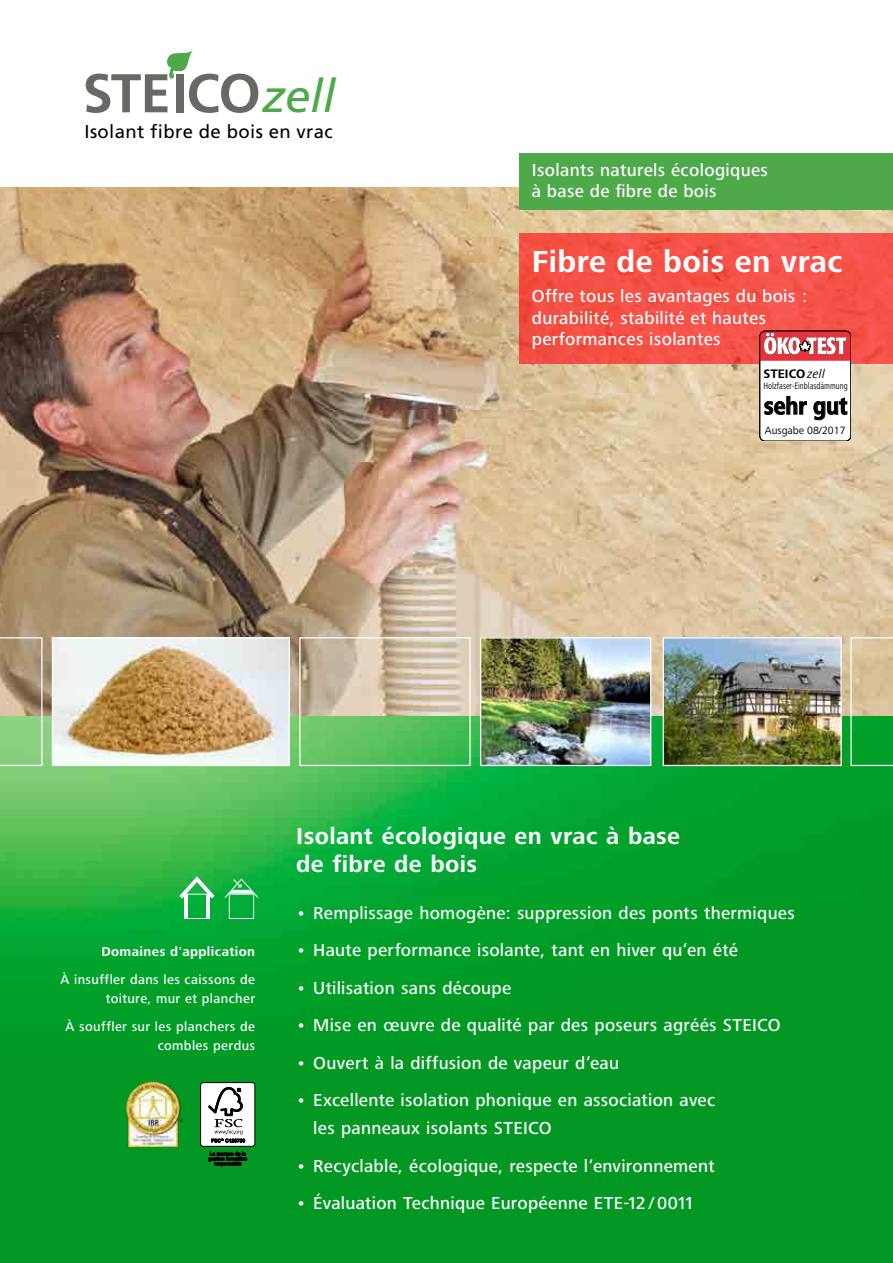
<style>
.page{position:relative;width:893px;height:1263px;background:#fff}
.page>*{position:absolute;margin:0;border:0;box-sizing:border-box;transform-origin:0 0}
.t1{font:italic 46.2px "Frutiger";color:#4da94a}
.t2{font:700 31.5px "Frutiger Next LTW1 G";letter-spacing:.015em;color:#fff}
.t3{font:700 24.6px "Frutiger Next LTW1 G";color:#000;scale:.89 1}
.t4{font:700 24px/28.2px "Frutiger Next LTW1 G";letter-spacing:.015em;color:#fff}
.t5{font:18.6px "Frutiger";letter-spacing:.02em;color:#000}
.t6{font:500 18px/21.6px "Frutiger Next LTW1 G";letter-spacing:.015em;color:#fff}
.t7{font:500 13.5px/18.8px "Frutiger Next LTW1 G";letter-spacing:.03em;color:#fff;text-align:right}
.t8{font:700 13.5px "Frutiger Next LTW1 G";letter-spacing:.03em;color:#fff}
.t9{font:700 12.75px "Frutiger Next Pro";letter-spacing:.01em;color:#000}
.t10{font:10.95px "Frutiger Next LTW1 G";color:#000}
.t11{font:condensed 9.6px "Frutiger Next Pro";color:#000;scale:.9 1}
.s1{font-weight:400;font-style:italic}
</style>
<div class="page">
<img style="left:0;top:188px;width:893px;height:528px">
<img style="left:0;top:716px;width:893px;height:547px">
<svg style="left:850px;top:637px;width:43px;height:129px"></svg>
<svg style="left:0;top:637px;width:43px;height:129px"></svg>
<div style="left:299px;top:637px;width:172px;height:129px;border:1px solid #fff"></div>
<img style="left:482px;top:639px;width:167px;height:125px">
<div style="left:480px;top:637px;width:171px;height:129px;border:1px solid #fff"></div>
<img style="left:665px;top:639px;width:175px;height:125px">
<div style="left:663px;top:637px;width:179px;height:129px;border:1px solid #fff"></div>
<img style="left:54px;top:639px;width:234px;height:125px">
<div style="left:52px;top:637px;width:238px;height:129px;border:1px solid #fff"></div>
<div style="left:519px;top:153px;width:374px;height:57px;background:#4da94a"></div>
<div style="left:201px;top:1082px;width:54px;height:64px;background:#fff;border-radius:3px"></div>
<div style="left:200px;top:1082px;width:55px;height:64px;border:1px solid #000;border-radius:3px"></div>
<svg style="left:208px;top:1087px;width:37px;height:55px"></svg>
<svg style="left:208px;top:1152px;width:39px;height:14px"></svg>
<img style="left:120px;top:1080px;width:66px;height:67px">
<svg style="left:86px;top:50px;width:172px;height:63px"></svg>
<svg style="left:519px;top:234px;width:374px;height:130px;fill:#f55247"></svg>
<svg style="left:175px;top:873px;width:84px;height:46px"></svg>
<svg style="left:759px;top:331px;width:91px;height:109px"></svg>
<h1 class="t1" style="left:262px;top:69px;width:75px">zell</h1>
<p class="t5" style="left:85px;top:120px;width:250px">Isolant fibre de bois en vrac</p>
<p class="t6" style="left:532px;top:159px;width:238px">Isolants naturels écologiques à base de fibre de bois</p>
<h2 class="t2" style="left:532px;top:244px;width:312px">Fibre de bois en vrac</h2>
<p class="t6" style="left:532px;top:286px;width:277px">Offre tous les avantages du bois : durabilité, stabilité et hautes performances isolantes</p>
<p class="t9" style="left:763px;top:367px;width:63px">STEICO<span class="s1">zell</span></p>
<p class="t11" style="left:763px;top:381px;width:95px">Holzfaser-Einblasdämmung</p>
<p class="t10" style="left:765px;top:424px;width:82px">Ausgabe 08/2017</p>
<h3 class="t3" style="left:764px;top:392px;width:95px">sehr gut</h3>
<p class="t8" style="left:101px;top:944px;width:155px">Domaines d'application</p>
<p class="t7" style="left:61px;top:971px;width:196px">À insuffler dans les caissons de toiture, mur et plancher</p>
<p class="t7" style="left:66px;top:1018px;width:191px">À souffler sur les planchers de combles perdus</p>
<h3 class="t4" style="left:296px;top:822px;width:385px">Isolant écologique en vrac à base de fibre de bois</h3>
<p class="t6" style="left:296px;top:903px;width:500px">• Remplissage homogène: suppression des ponts thermiques</p>
<p class="t6" style="left:296px;top:940px;width:443px">• Haute performance isolante, tant en hiver qu‘en été</p>
<p class="t6" style="left:296px;top:978px;width:217px">• Utilisation sans découpe</p>
<p class="t6" style="left:296px;top:1015px;width:486px">• Mise en œuvre de qualité par des poseurs agréés STEICO</p>
<p class="t6" style="left:296px;top:1052px;width:324px">• Ouvert à la diffusion de vapeur d‘eau</p>
<p class="t6" style="left:313px;top:1087px;width:404px;line-height:28px;text-indent:-17px">• Excellente isolation phonique en association avec les panneaux isolants STEICO</p>
<p class="t6" style="left:296px;top:1156px;width:420px">• Recyclable, écologique, respecte l‘environnement</p>
<p class="t6" style="left:296px;top:1193px;width:398px">• Évaluation Technique Européenne ETE-12 / 0011</p>
</div>
